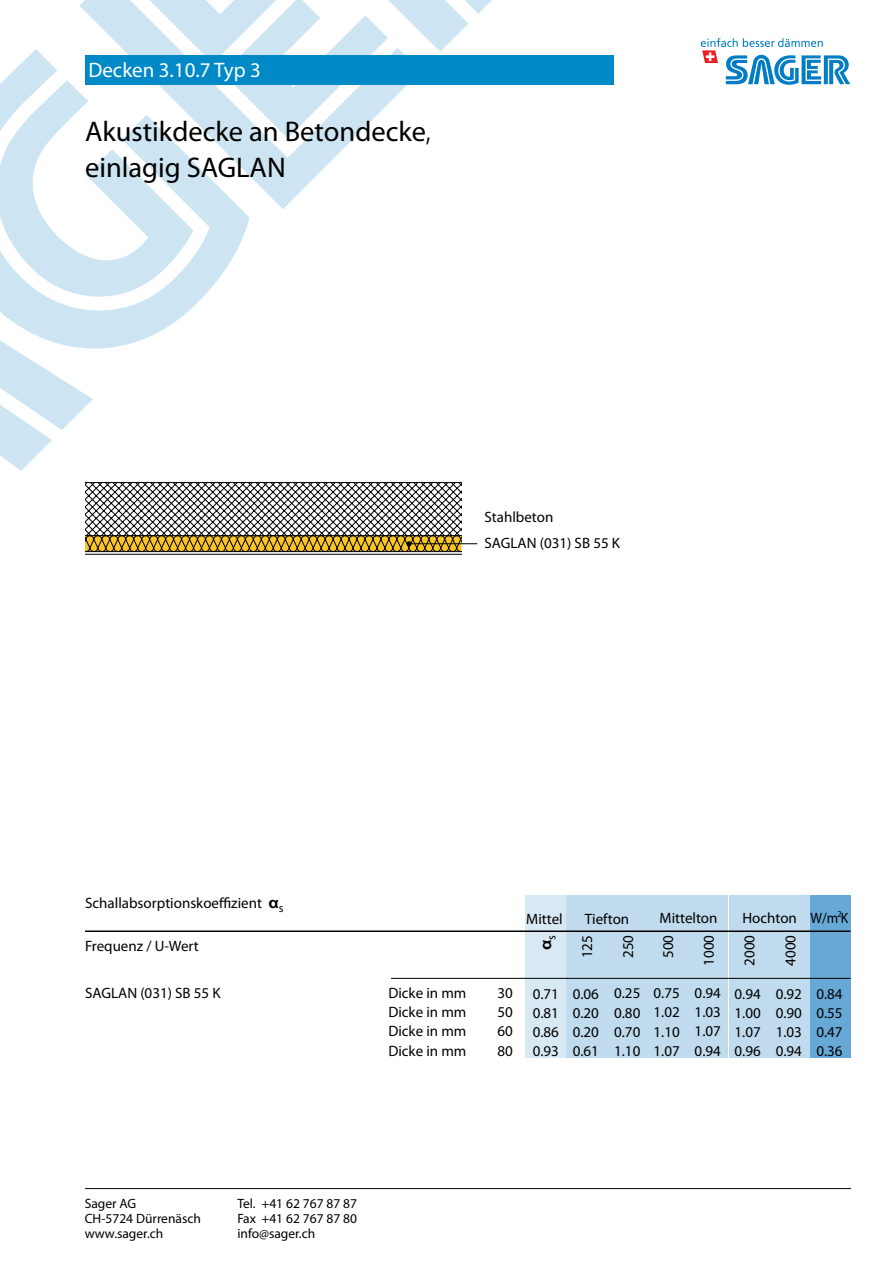
<style>
.page{position:relative;width:893px;height:1263px;background:#fff}
.page>*{position:absolute;margin:0;border:0;box-sizing:border-box;transform-origin:0 0}
.t1{font:28.5px/36px "Myriad Pro";color:#000}
.t2{font:21px "Myriad Pro";color:#fff}
.t3{font:15px/19px "Myriad Pro";color:#000;text-align:justify}
.t4{font:700 15px "Arial";color:#000;scale:1.14 1}
.t5{font:13.5px/15px "Myriad Pro";color:#000}
.s1{font-family:"Arial";font-weight:700}
</style>
<div class="page">
<hr style="left:85px;top:1188px;width:766px;height:1px;background:#000">
<div style="left:567px;top:895px;width:81px;height:163px;background:#c0dbee"></div>
<div style="left:810px;top:895px;width:40px;height:163px;background:#66a8d6"></div>
<div style="left:526px;top:895px;width:40px;height:163px;background:#d9e9f4"></div>
<div style="left:649px;top:895px;width:79px;height:163px;background:#c0dbee"></div>
<div style="left:729px;top:895px;width:81px;height:163px;background:#c0dbee"></div>
<hr style="left:85px;top:930px;width:765px;height:2px;background:#000">
<hr style="left:391px;top:978px;width:459px;height:1px;background:#000">
<svg style="left:0;top:0;width:492px;height:555px"></svg>
<div style="left:85px;top:55px;width:529px;height:30px;background:#0089c7"></div>
<svg style="left:701px;top:38px;width:149px;height:47px"></svg>
<h2 class="t2" style="left:88px;top:57px;width:174px">Decken 3.10.7 Typ 3</h2>
<h1 class="t1" style="left:85px;top:113px;width:347px">Akustikdecke an Betondecke, einlagig SAGLAN</h1>
<p class="t3" style="left:484px;top:503px;width:137px;line-height:26.4px">Stahlbeton<br>SAGLAN (031) SB 55 K</p>
<p class="t3" style="left:85px;top:893px;width:200px">Schallabsorptionskoeffizient <span class="s1">α</span><sub>s</sub></p>
<p class="t3" style="left:85px;top:936px;width:115px">Frequenz / U-Wert</p>
<p class="t3" style="left:85px;top:983px;width:137px">SAGLAN (031) SB 55 K</p>
<p class="t3" style="left:388px;top:983px;width:79px">Dicke in mm Dicke in mm Dicke in mm Dicke in mm</p>
<p class="t3" style="left:695px;top:983px;width:28px">0.94<br>1.03<br>1.07<br>0.94</p>
<p class="t3" style="left:734px;top:984px;width:28px">0.94<br>1.00<br>1.07<br>0.96</p>
<p class="t3" style="left:776px;top:984px;width:28px">0.92<br>0.90<br>1.03<br>0.94</p>
<p class="t3" style="left:816px;top:984px;width:28px">0.84<br>0.55<br>0.47<br>0.36</p>
<p class="t3" style="left:526px;top:909px;width:38px">Mittel</p>
<p class="t3" style="left:585px;top:909px;width:46px">Tiefton</p>
<p class="t3" style="left:659px;top:909px;width:60px">Mittelton</p>
<p class="t3" style="left:742px;top:908px;width:107px">Hochton W/m<sup>2</sup>K</p>
<p class="t3" style="left:699px;top:966px;width:32px;rotate:-90deg">1000</p>
<p class="t3" style="left:577px;top:958px;width:25px;rotate:-90deg">125</p>
<p class="t3" style="left:618px;top:958px;width:25px;rotate:-90deg">250</p>
<p class="t3" style="left:658px;top:958px;width:25px;rotate:-90deg">500</p>
<p class="t3" style="left:740px;top:966px;width:32px;rotate:-90deg">2000</p>
<p class="t3" style="left:781px;top:966px;width:32px;rotate:-90deg">4000</p>
<p class="t4" style="left:536px;top:950px;width:15px;rotate:-90deg">α<sub>s</sub></p>
<p class="t3" style="left:497px;top:983px;width:17px">30<br>50<br>60<br>80</p>
<p class="t3" style="left:533px;top:984px;width:28px">0.71<br>0.81<br>0.86<br>0.93</p>
<p class="t3" style="left:573px;top:984px;width:28px">0.06<br>0.20<br>0.20<br>0.61</p>
<p class="t3" style="left:614px;top:984px;width:28px">0.25<br>0.80<br>0.70<br>1.10</p>
<p class="t3" style="left:654px;top:983px;width:28px">0.75<br>1.02<br>1.10<br>1.07</p>
<p class="t5" style="left:85px;top:1195px;width:118px">Sager AG<br>CH-5724 Dürrenäsch www.sager.ch</p>
<p class="t5" style="left:237px;top:1195px;width:121px;text-align:justify">Tel. +41 62 767 87 87<br>Fax +41 62 767 87 80 info@sager.ch</p>
</div>
